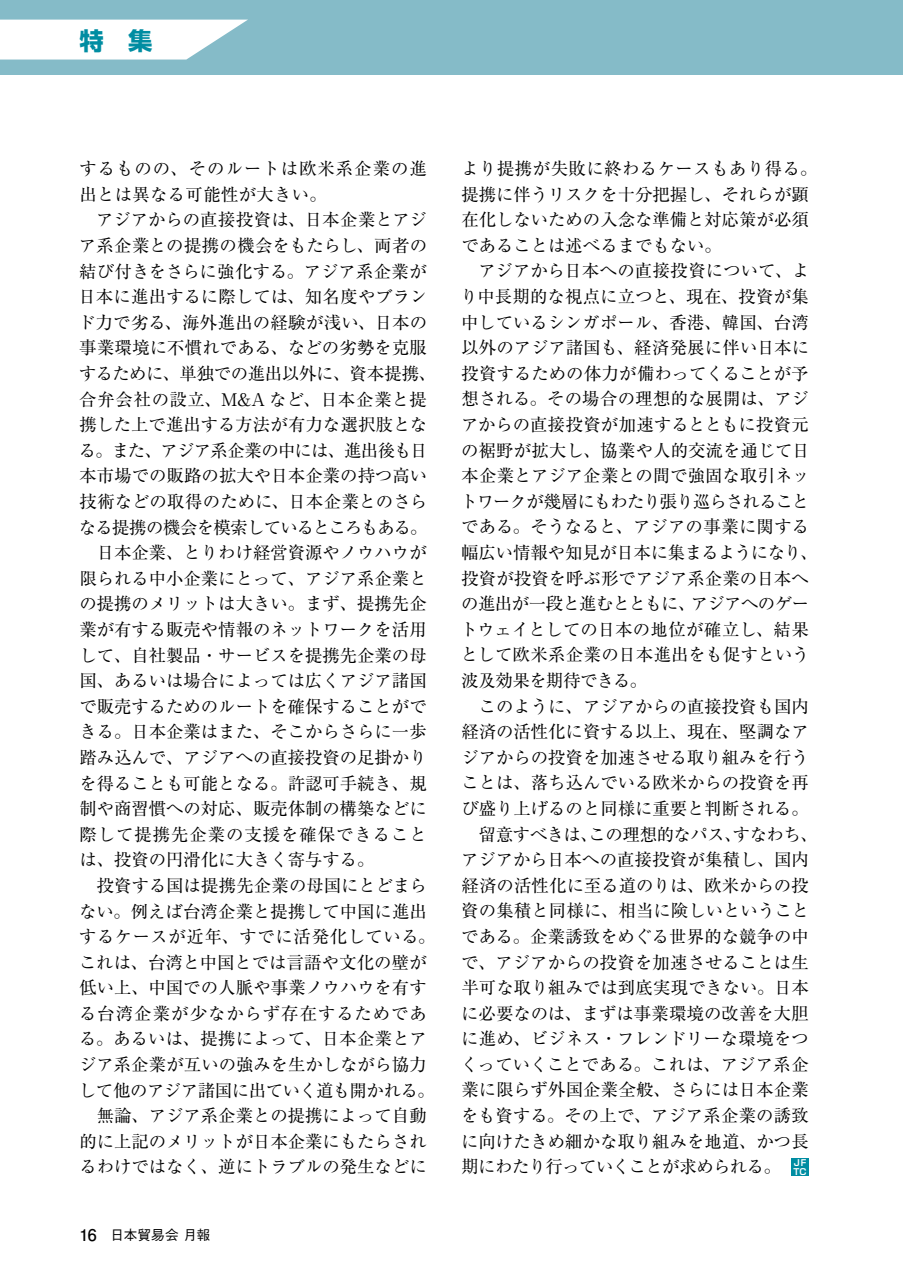
<style>
.page{position:relative;width:903px;height:1275px;background:#fff}
.page>*{position:absolute;margin:0;border:0;box-sizing:border-box;transform-origin:0 0}
.t1{font:700 24.32px "Shin Go Pro";color:#008da2}
.t2{font:17.32px/25.6px "Ryumin Pro";color:#000}
.t3{font:17.32px "Ryumin Pro";letter-spacing:-.02em;color:#000}
.t4{font:17.32px "Ryumin Pro";letter-spacing:.055em;color:#000}
.t5{font:17.32px/25.6px "Ryumin Pro";letter-spacing:.06em;color:#000}
.t6{font:17.32px "Ryumin Pro";letter-spacing:-.045em;color:#000}
.t7{font:17.32px "Ryumin Pro";letter-spacing:-.04em;color:#000}
.t8{font:17.32px "Ryumin Pro";letter-spacing:-.025em;color:#000}
.t9{font:17.32px "Ryumin Pro";letter-spacing:-.03em;color:#000}
.t10{font:17.32px "Ryumin Pro";letter-spacing:.035em;color:#000}
.t11{font:17.32px "Ryumin Pro";letter-spacing:.03em;color:#000}
.t12{font:500 13.65px "Gothic BBB Pro";color:#000}
.t13{font:700 8.75px "Shin Go Pro De";color:#fff}
.s1{font-family:"Futo Go B101 Pro";font-weight:700;font-size:16.1px}
</style>
<div class="page">
<div style="left:0;top:0;width:903px;height:74px;background:#85bbc8"></div>
<svg style="left:0;top:20px;width:247px;height:40px;background:#eef6f7"></svg>
<div style="left:791px;top:1158px;width:18px;height:18px;background:#008da2"></div>
<h1 class="t1" style="left:79px;top:21px;width:74px">特　集</h1>
<p class="t5" style="left:79px;top:155px;width:349px">するものの、そのルートは欧米系企業の進出とは異なる可能性が大きい。</p>
<p class="t2" style="left:96px;top:206px;width:332px">アジアからの直接投資は、日本企業とアジ</p>
<p class="t2" style="left:79px;top:232px;width:350px">ア系企業との提携の機会をもたらし、両者の</p>
<p class="t2" style="left:79px;top:257px;width:349px">結び付きをさらに強化する。アジア系企業が</p>
<p class="t2" style="left:79px;top:283px;width:350px">日本に進出するに際しては、知名度やブラン</p>
<p class="t2" style="left:78px;top:308px;width:350px">ド力で劣る、海外進出の経験が浅い、日本の</p>
<p class="t2" style="left:79px;top:334px;width:349px">事業環境に不慣れである、などの劣勢を克服</p>
<p class="t3" style="left:79px;top:360px;width:358px">するために、単独での進出以外に、資本提携、</p>
<p class="t10" style="left:79px;top:385px;width:349px">合弁会社の設立、M&amp;A など、日本企業と提</p>
<p class="t2" style="left:79px;top:411px;width:349px">携した上で進出する方法が有力な選択肢とな</p>
<p class="t6" style="left:79px;top:437px;width:350px">る。また、アジア系企業の中には、進出後も日</p>
<p class="t2" style="left:79px;top:462px;width:349px">本市場での販路の拡大や日本企業の持つ高い</p>
<p class="t2" style="left:79px;top:488px;width:349px">技術などの取得のために、日本企業とのさら</p>
<p class="t7" style="left:79px;top:513px;width:350px">なる提携の機会を模索しているところもある。</p>
<p class="t2" style="left:97px;top:539px;width:331px">日本企業、とりわけ経営資源やノウハウが</p>
<p class="t2" style="left:79px;top:564px;width:349px">限られる中小企業にとって、アジア系企業と</p>
<p class="t2" style="left:79px;top:590px;width:349px">の提携のメリットは大きい。まず、提携先企</p>
<p class="t2" style="left:79px;top:615px;width:349px">業が有する販売や情報のネットワークを活用</p>
<p class="t2" style="left:79px;top:641px;width:349px">して、自社製品・サービスを提携先企業の母</p>
<p class="t2" style="left:79px;top:667px;width:349px">国、あるいは場合によっては広くアジア諸国</p>
<p class="t2" style="left:79px;top:692px;width:349px">で販売するためのルートを確保することがで</p>
<p class="t2" style="left:79px;top:718px;width:349px">きる。日本企業はまた、そこからさらに一歩</p>
<p class="t2" style="left:79px;top:743px;width:349px">踏み込んで、アジアへの直接投資の足掛かり</p>
<p class="t2" style="left:79px;top:769px;width:349px">を得ることも可能となる。許認可手続き、規</p>
<p class="t2" style="left:79px;top:795px;width:349px">制や商習慣への対応、販売体制の構築などに</p>
<p class="t4" style="left:79px;top:821px;width:349px">際して提携先企業の支援を確保できること</p>
<p class="t2" style="left:79px;top:846px;width:297px">は、投資の円滑化に大きく寄与する。</p>
<p class="t2" style="left:97px;top:871px;width:332px">投資する国は提携先企業の母国にとどまら</p>
<p class="t2" style="left:79px;top:897px;width:349px">ない。例えば台湾企業と提携して中国に進出</p>
<p class="t11" style="left:79px;top:923px;width:358px">するケースが近年、すでに活発化している。</p>
<p class="t2" style="left:79px;top:948px;width:349px">これは、台湾と中国とでは言語や文化の壁が</p>
<p class="t2" style="left:79px;top:974px;width:349px">低い上、中国での人脈や事業ノウハウを有す</p>
<p class="t4" style="left:79px;top:1000px;width:349px">る台湾企業が少なからず存在するためであ</p>
<p class="t2" style="left:79px;top:1025px;width:349px">る。あるいは、提携によって、日本企業とア</p>
<p class="t2" style="left:79px;top:1051px;width:349px">ジア系企業が互いの強みを生かしながら協力</p>
<p class="t8" style="left:79px;top:1076px;width:357px">して他のアジア諸国に出ていく道も開かれる。</p>
<p class="t2" style="left:97px;top:1102px;width:331px">無論、アジア系企業との提携によって自動</p>
<p class="t2" style="left:79px;top:1127px;width:349px">的に上記のメリットが日本企業にもたらされ</p>
<p class="t2" style="left:79px;top:1153px;width:349px">るわけではなく、逆にトラブルの発生などに</p>
<p class="t12" style="left:79px;top:1224px;width:132px"><span class="s1">16</span>　日本貿易会 月報</p>
<p class="t2" style="left:461px;top:155px;width:357px">より提携が失敗に終わるケースもあり得る。提携に伴うリスクを十分把握し、それらが顕在化しないための入念な準備と対応策が必須であることは述べるまでもない。</p>
<p class="t2" style="left:460px;top:257px;width:359px;text-indent:18px">アジアから日本への直接投資について、より中長期的な視点に立つと、現在、投資が集中しているシンガポール、香港、韓国、台湾以外のアジア諸国も、経済発展に伴い日本に投資するための体力が備わってくることが予想される。その場合の理想的な展開は、アジアからの直接投資が加速するとともに投資元の裾野が拡大し、協業や人的交流を通じて日本企業とアジア企業との間で強固な取引ネットワークが幾層にもわたり張り巡らされることである。そうなると、アジアの事業に関する幅広い情報や知見が日本に集まるようになり、投資が投資を呼ぶ形でアジア系企業の日本への進出が一段と進むとともに、アジアへのゲートウェイとしての日本の地位が確立し、結果として欧米系企業の日本進出をも促すという波及効果を期待できる。</p>
<p class="t2" style="left:479px;top:692px;width:331px">このように、アジアからの直接投資も国内</p>
<p class="t2" style="left:461px;top:718px;width:349px">経済の活性化に資する以上、現在、堅調なア</p>
<p class="t2" style="left:461px;top:743px;width:349px">ジアからの投資を加速させる取り組みを行う</p>
<p class="t2" style="left:461px;top:769px;width:349px">ことは、落ち込んでいる欧米からの投資を再</p>
<p class="t2" style="left:461px;top:794px;width:349px">び盛り上げるのと同様に重要と判断される。</p>
<p class="t3" style="left:479px;top:820px;width:341px">留意すべきは、この理想的なパス、すなわち、</p>
<p class="t2" style="left:461px;top:846px;width:349px">アジアから日本への直接投資が集積し、国内</p>
<p class="t2" style="left:461px;top:871px;width:349px">経済の活性化に至る道のりは、欧米からの投</p>
<p class="t2" style="left:461px;top:897px;width:349px">資の集積と同様に、相当に険しいということ</p>
<p class="t2" style="left:461px;top:922px;width:349px">である。企業誘致をめぐる世界的な競争の中</p>
<p class="t2" style="left:461px;top:948px;width:349px">で、アジアからの投資を加速させることは生</p>
<p class="t2" style="left:461px;top:974px;width:349px">半可な取り組みでは到底実現できない。日本</p>
<p class="t2" style="left:461px;top:999px;width:349px">に必要なのは、まずは事業環境の改善を大胆</p>
<p class="t2" style="left:461px;top:1025px;width:349px">に進め、ビジネス・フレンドリーな環境をつ</p>
<p class="t2" style="left:461px;top:1050px;width:349px">くっていくことである。これは、アジア系企</p>
<p class="t2" style="left:461px;top:1076px;width:349px">業に限らず外国企業全般、さらには日本企業</p>
<p class="t2" style="left:461px;top:1102px;width:349px">をも資する。その上で、アジア系企業の誘致</p>
<p class="t2" style="left:461px;top:1127px;width:349px">に向けたきめ細かな取り組みを地道、かつ長</p>
<p class="t9" style="left:461px;top:1153px;width:346px">期にわたり行っていくことが求められる。 <sup>JF</sup></p>
<p class="t13" style="left:793px;top:1164px;width:15px">TC</p>
</div>
